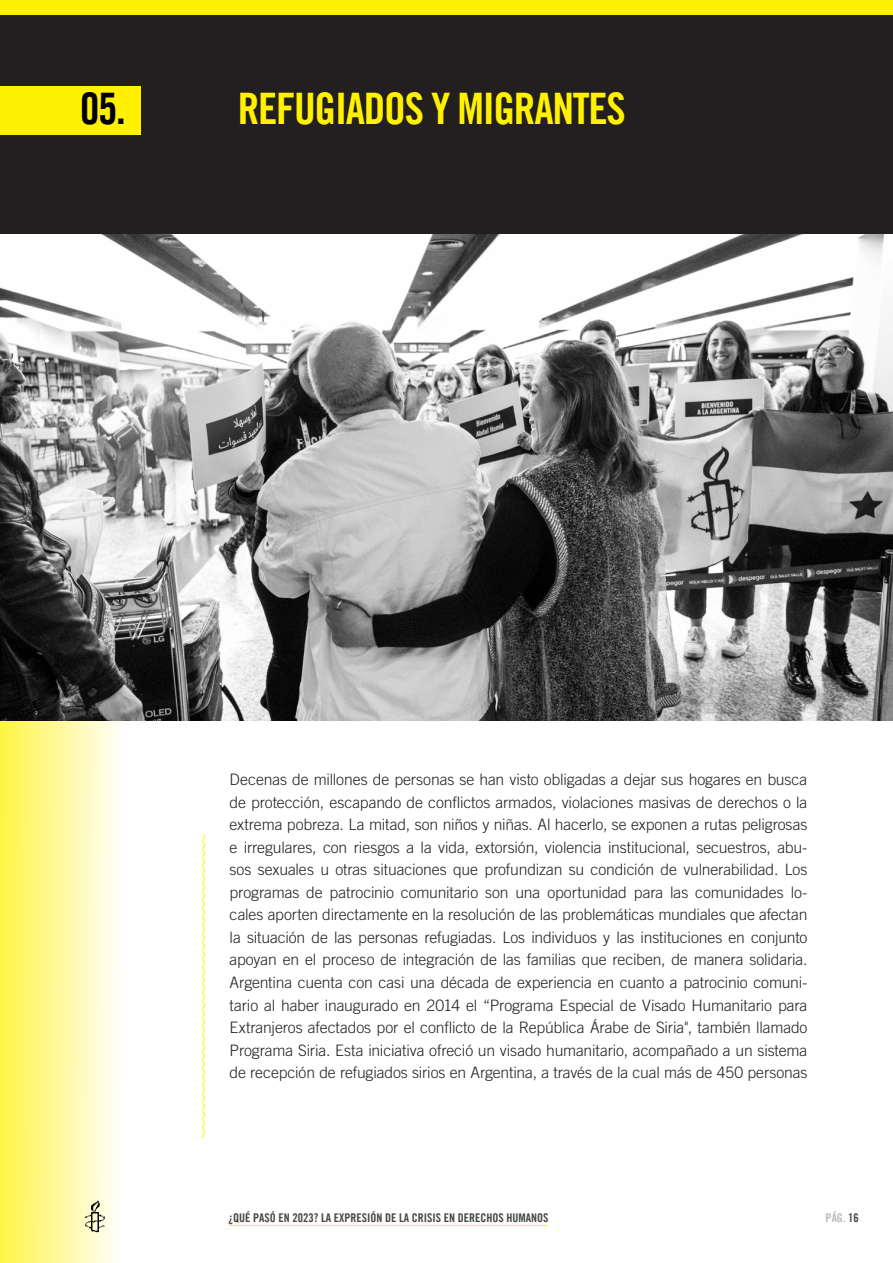
<style>
.page{position:relative;width:893px;height:1263px;background:#fff}
.page>*{position:absolute;margin:0;border:0;box-sizing:border-box;transform-origin:0 0}
.t1{font:43.5px "Amnesty Trade Gothic Bd Cn 20";letter-spacing:-.03em;color:#fff101}
.t2{font:43.5px "Amnesty Trade Gothic Bd Cn 20";color:#000}
.Galera{font:300 15.75px/22.5px "Amnesty Trade Gothic";letter-spacing:-.01em;color:#231f20;text-align:justify}
.t3{font:12px "Amnesty Trade Gothic Bd Cn 20";color:#444749}
.t4{font:12px "Amnesty Trade Gothic Bd Cn 20";color:#b9bcbc}
.s1{color:#444749}
</style>
<div class="page">
<svg style="left:0;top:720px;width:204px;height:543px"></svg>
<hr style="left:229px;top:1225px;width:318px;height:1px;background:#fff101">
<img style="left:71px;top:1193px;width:47px;height:46px">
<svg style="left:202px;top:834px;width:3px;height:305px"></svg>
<div style="left:0;top:0;width:893px;height:234px;background:#231f20"></div>
<div style="left:0;top:86px;width:140px;height:48px;background:#fff101"></div>
<img style="left:0;top:234px;width:893px;height:486px">
<div style="left:0;top:0;width:893px;height:15px;background:#fff101"></div>
<p class="t2" style="left:80px;top:82px;width:47px">05.</p>
<p class="t1" style="left:238px;top:82px;width:390px">REFUGIADOS Y MIGRANTES</p>
<p class="Galera" style="left:230px;top:768px;width:579px">Decenas de millones de personas se han visto obligadas a dejar sus hogares en busca de protección, escapando de conflictos armados, violaciones masivas de derechos o la extrema pobreza. La mitad, son niños y niñas. Al hacerlo, se exponen a rutas peligrosas e irregulares, con riesgos a la vida, extorsión, violencia institucional, secuestros, abu&shy;sos sexuales u otras situaciones que profundizan su condición de vulnerabilidad. Los programas de patrocinio comunitario son una oportunidad para las comunidades lo&shy;cales aporten directamente en la resolución de las problemáticas mundiales que afectan la situación de las personas refugiadas. Los individuos y las instituciones en conjunto apoyan en el proceso de integración de las familias que reciben, de manera solidaria.<br>Argentina cuenta con casi una década de experiencia en cuanto a patrocinio comuni&shy;tario al haber inaugurado en 2014 el “Programa Especial de Visado Humanitario para Extranjeros afectados por el conflicto de la República Árabe de Siria", también llamado Programa Siria. Esta iniciativa ofreció un visado humanitario, acompañado a un sistema de recepción de refugiados sirios en Argentina, a través de la cual más de 450 personas</p>
<p class="t3" style="left:229px;top:1210px;width:321px">¿QUÉ PASÓ EN 2023? LA EXPRESIÓN DE LA CRISIS EN DERECHOS HUMANOS</p>
<p class="t4" style="left:826px;top:1210px;width:35px">PÁG. <span class="s1">16</span></p>
</div>
